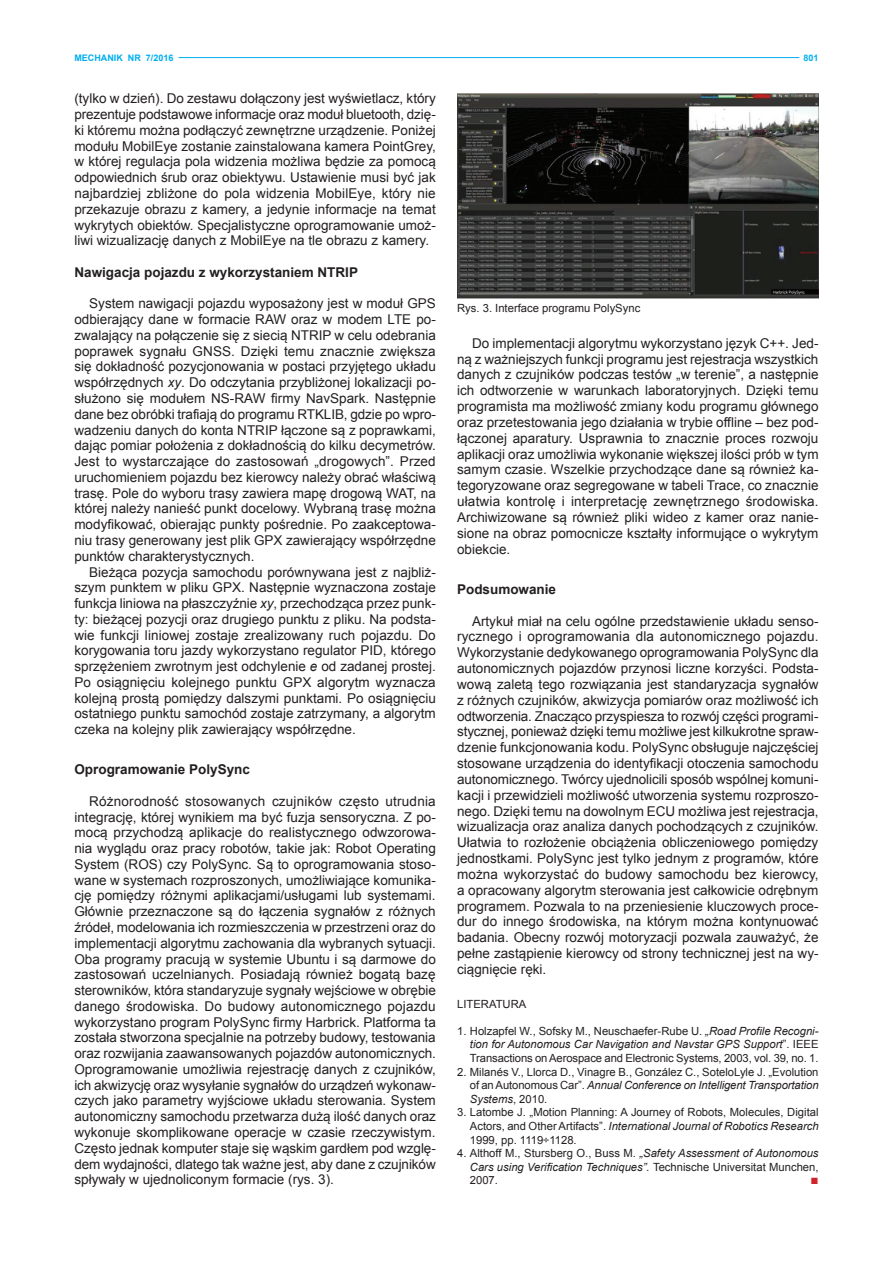
<style>
.page{position:relative;width:893px;height:1263px;background:#fff}
.page>*{position:absolute;margin:0;border:0;box-sizing:border-box;transform-origin:0 0}
.t1{font:13.5px/15.8px "Arial";color:#231f20;text-align:justify}
.śródtytul{font:700 13.5px "Arial";color:#231f20}
.t2{font:italic 13.5px "Times New Roman";color:#231f20}
.t3{font:13.5px "Arial";color:#d1232a}
.t4{font:12.45px "Calibri";color:#231f20}
.podpis{font:11.25px/13.6px "Arial";color:#231f20;text-align:justify}
.literatura{font:11.25px "Arial";color:#231f20}
.t5{font:700 9px "Arial";color:#00aeef}
.s1{font-style:italic}
</style>
<div class="page">
<hr style="left:179px;top:57px;width:620px;height:1px;background:#00aeef">
<img style="left:457px;top:94px;width:362px;height:204px">
<p class="t5" style="left:74px;top:51px;width:101px">MECHANIK NR 7/2016</p>
<p class="t5" style="left:803px;top:51px;width:17px">801</p>
<p class="t1" style="left:74px;top:91px;width:363px">(tylko w dzień). Do zestawu dołączony jest wyświetlacz, który prezentuje podstawowe informacje oraz moduł bluetooth, dzię&shy;ki któremu można podłączyć zewnętrzne urządzenie. Poniżej modułu MobilEye zostanie zainstalowana kamera PointGrey, w której regulacja pola widzenia możliwa będzie za pomocą odpowiednich śrub oraz obiektywu. Ustawienie musi być jak najbardziej zbliżone do pola widzenia MobilEye, który nie przekazuje obrazu z kamery, a jedynie informacje na temat wykrytych obiektów. Specjalistyczne oprogramowanie umoż&shy;liwi wizualizację danych z MobilEye na tle obrazu z kamery.</p>
<p class="śródtytul" style="left:74px;top:263px;width:285px">Nawigacja pojazdu z wykorzystaniem NTRIP</p>
<p class="t1" style="left:74px;top:296px;width:363px;text-indent:15px">System nawigacji pojazdu wyposażony jest w moduł GPS odbierający dane w formacie RAW oraz w modem LTE po&shy;zwalający na połączenie się z siecią NTRIP w celu odebrania poprawek sygnału GNSS. Dzięki temu znacznie zwiększa się dokładność pozycjonowania w postaci przyjętego układu współrzędnych <span class="s1">xy</span>. Do odczytania przybliżonej lokalizacji po&shy;służono się modułem NS-RAW firmy NavSpark. Następnie dane bez obróbki trafiają do programu RTKLIB, gdzie po wpro&shy;wadzeniu danych do konta NTRIP łączone są z poprawkami, dając pomiar położenia z dokładnością do kilku decymetrów.<br>Jest to wystarczające do zastosowań „drogowych”. Przed uruchomieniem pojazdu bez kierowcy należy obrać właściwą trasę. Pole do wyboru trasy zawiera mapę drogową WAT, na której należy nanieść punkt docelowy. Wybraną trasę można modyfikować, obierając punkty pośrednie. Po zaakceptowa&shy;niu trasy generowany jest plik GPX zawierający współrzędne punktów charakterystycznych.</p>
<p class="t1" style="left:74px;top:564px;width:363px;text-indent:15px">Bieżąca pozycja samochodu porównywana jest z najbliż&shy;szym punktem w pliku GPX. Następnie wyznaczona zostaje funkcja liniowa na płaszczyźnie <span class="s1">xy</span>, przechodząca przez punk&shy;ty: bieżącej pozycji oraz drugiego punktu z pliku. Na podsta&shy;wie funkcji liniowej zostaje zrealizowany ruch pojazdu. Do korygowania toru jazdy wykorzystano regulator PID, którego sprzężeniem zwrotnym jest odchylenie <span class="s1">e</span> od zadanej prostej.<br>Po osiągnięciu kolejnego punktu GPX algorytm wyznacza kolejną prostą pomiędzy dalszymi punktami. Po osiągnięciu ostatniego punktu samochód zostaje zatrzymany, a algorytm czeka na kolejny plik zawierający współrzędne.</p>
<p class="śródtytul" style="left:74px;top:760px;width:177px">Oprogramowanie PolySync</p>
<p class="t1" style="left:74px;top:793px;width:363px;text-indent:15px">Różnorodność stosowanych czujników często utrudnia integrację, której wynikiem ma być fuzja sensoryczna. Z po&shy;mocą przychodzą aplikacje do realistycznego odwzorowa&shy;nia wyglądu oraz pracy robotów, takie jak: Robot Operating System (ROS) czy PolySync. Są to oprogramowania stoso&shy;wane w systemach rozproszonych, umożliwiające komunika&shy;cję pomiędzy różnymi aplikacjami/usługami lub systemami.<br>Głównie przeznaczone są do łączenia sygnałów z różnych źródeł, modelowania ich rozmieszczenia w przestrzeni oraz do implementacji algorytmu zachowania dla wybranych sytuacji.<br>Oba programy pracują w systemie Ubuntu i są darmowe do zastosowań uczelnianych. Posiadają również bogatą bazę sterowników, która standaryzuje sygnały wejściowe w obrębie danego środowiska. Do budowy autonomicznego pojazdu wykorzystano program PolySync firmy Harbrick. Platforma ta została stworzona specjalnie na potrzeby budowy, testowania oraz rozwijania zaawansowanych pojazdów autonomicznych.<br>Oprogramowanie umożliwia rejestrację danych z czujników, ich akwizycję oraz wysyłanie sygnałów do urządzeń wykonaw&shy;czych jako parametry wyjściowe układu sterowania. System autonomiczny samochodu przetwarza dużą ilość danych oraz wykonuje skomplikowane operacje w czasie rzeczywistym.<br>Często jednak komputer staje się wąskim gardłem pod wzglę&shy;dem wydajności, dlatego tak ważne jest, aby dane z czujników spływały w ujednoliconym formacie (rys. 3).</p>
<p class="t2" style="left:527px;top:298px;width:223px">Rysunek 5. Interface programu PolySync</p>
<p class="podpis" style="left:457px;top:301px;width:185px">Rys. 3. Interface programu PolySync</p>
<p class="t1" style="left:457px;top:335px;width:363px;text-indent:15px">Do implementacji algorytmu wykorzystano język C++. Jed&shy;ną z ważniejszych funkcji programu jest rejestracja wszystkich danych z czujników podczas testów „w terenie”, a następnie ich odtworzenie w warunkach laboratoryjnych. Dzięki temu programista ma możliwość zmiany kodu programu głównego oraz przetestowania jego działania w trybie offline – bez pod&shy;łączonej aparatury. Usprawnia to znacznie proces rozwoju aplikacji oraz umożliwia wykonanie większej ilości prób w tym samym czasie. Wszelkie przychodzące dane są również ka&shy;tegoryzowane oraz segregowane w tabeli Trace, co znacznie ułatwia kontrolę i interpretację zewnętrznego środowiska.<br>Archiwizowane są również pliki wideo z kamer oraz nanie&shy;sione na obraz pomocnicze kształty informujące o wykrytym obiekcie.</p>
<p class="śródtytul" style="left:457px;top:580px;width:101px">Podsumowanie</p>
<p class="t1" style="left:457px;top:613px;width:363px;text-indent:15px">Artykuł miał na celu ogólne przedstawienie układu senso&shy;rycznego i oprogramowania dla autonomicznego pojazdu.<br>Wykorzystanie dedykowanego oprogramowania PolySync dla autonomicznych pojazdów przynosi liczne korzyści. Podsta&shy;wową zaletą tego rozwiązania jest standaryzacja sygnałów z różnych czujników, akwizycja pomiarów oraz możliwość ich odtworzenia. Znacząco przyspiesza to rozwój części programi&shy;stycznej, ponieważ dzięki temu możliwe jest kilkukrotne spraw&shy;dzenie funkcjonowania kodu. PolySync obsługuje najczęściej stosowane urządzenia do identyfikacji otoczenia samochodu autonomicznego. Twórcy ujednolicili sposób wspólnej komuni&shy;kacji i przewidzieli możliwość utworzenia systemu rozproszo&shy;nego. Dzięki temu na dowolnym ECU możliwa jest rejestracja, wizualizacja oraz analiza danych pochodzących z czujników.<br>Ułatwia to rozłożenie obciążenia obliczeniowego pomiędzy jednostkami. PolySync jest tylko jednym z programów, które można wykorzystać do budowy samochodu bez kierowcy, a opracowany algorytm sterowania jest całkowicie odrębnym programem. Pozwala to na przeniesienie kluczowych proce&shy;dur do innego środowiska, na którym można kontynuować badania. Obecny rozwój motoryzacji pozwala zauważyć, że pełne zastąpienie kierowcy od strony technicznej jest na wy&shy;ciągnięcie ręki.</p>
<p class="literatura" style="left:457px;top:996px;width:71px">LITERATURA</p>
<p class="podpis" style="left:470px;top:1024px;width:350px;text-indent:-13px">1. Holzapfel W., Sofsky M., Neuschaefer-Rube U. <span class="s1">„Road Profile Recogni&shy;tion for Autonomous Car Navigation and Navstar GPS Support</span>”. IEEE Transactions on Aerospace and Electronic Systems, 2003, vol. 39, no. 1.</p>
<p class="podpis" style="left:470px;top:1065px;width:350px;text-indent:-13px">2. Milanés V., Llorca D., Vinagre B., González C., SoteloLyle J. „Evolution of an Autonomous Car”. <span class="s1">Annual Conference on Intelligent Transportation Systems</span>, 2010.</p>
<p class="podpis" style="left:470px;top:1106px;width:350px;text-indent:-13px">3. Latombe J. „Motion Planning: A Journey of Robots, Molecules, Digital Actors, and Other Artifacts”. <span class="s1">International Journal of Robotics Research </span>1999, pp. 1119÷1128.</p>
<p class="podpis" style="left:470px;top:1146px;width:350px;text-indent:-13px">4. Althoff M., Stursberg O., Buss M. <span class="s1">„Safety Assessment of Autonomous Cars using Verification Techniques”.</span> Technische Universitat Munchen, 2007.</p>
<p class="t4" style="left:631px;top:355px;width:14px">97</p>
<p class="t3" style="left:810px;top:1171px;width:10px">■</p>
</div>
